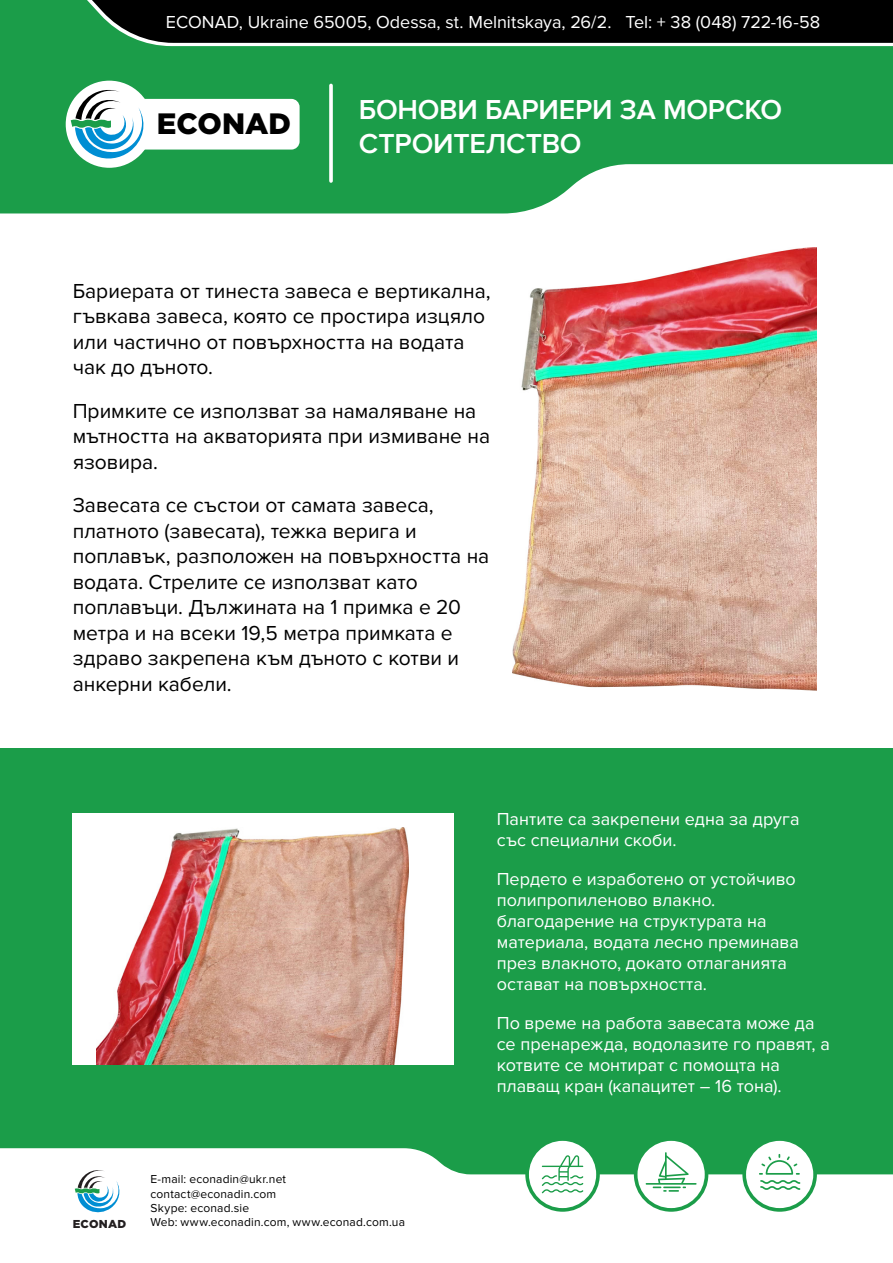
<style>
.page{position:relative;width:893px;height:1263px;background:#fff}
.page>*{position:absolute;margin:0;border:0;box-sizing:border-box;transform-origin:0 0}
.t1{font:900 29.4px "Gotham Pro";color:#000}
.t2{font:600 28.5px/34px "Proxima Nova";letter-spacing:-.01em;color:#fff}
.t3{font:21px/25.5px "Proxima Nova";color:#000}
.t4{font:18px/21px "Proxima Nova";color:#fff}
.t5{font:12px/14.4px "Proxima Nova";letter-spacing:.015em;color:#000}
.t6{font:900 11.55px "Gotham Pro";letter-spacing:.025em;color:#231f20}
</style>
<div class="page">
<div style="left:0;top:748px;width:893px;height:453px;background:#1b9d49"></div>
<svg style="left:0;top:0;width:893px;height:213px;background:#2e894e"></svg>
<svg style="left:0;top:1148px;width:893px;height:53px;fill:#fff"></svg>
<svg style="left:525px;top:1140px;width:75px;height:72px"></svg>
<svg style="left:634px;top:1140px;width:74px;height:72px"></svg>
<svg style="left:742px;top:1140px;width:75px;height:72px"></svg>
<svg style="left:329px;top:85px;width:4px;height:96px"></svg>
<div style="left:73px;top:813px;width:381px;height:251px;background:#fff"></div>
<svg style="left:75px;top:1167px;width:48px;height:46px"></svg>
<img style="left:512px;top:248px;width:304px;height:442px">
<div style="left:66px;top:81px;width:87px;height:87px;background:#fff;border-radius:50%"></div>
<svg style="left:71px;top:85px;width:229px;height:76px"></svg>
<img style="left:96px;top:827px;width:312px;height:237px">
<p class="t4" style="left:166px;top:11px;width:656px">ECONAD, Ukraine 65005, Odessa, st. Melnitskaya, 26/2. Tel: + 38 (048) 722-16-58</p>
<h1 class="t1" style="left:157px;top:107px;width:136px">ECONAD</h1>
<h2 class="t2" style="left:359px;top:93px;width:425px">БОНОВИ БАРИЕРИ ЗА МОРСКО<br>СТРОИТЕЛСТВО</h2>
<p class="t3" style="left:73px;top:278px;width:419px">Бариерата от тинеста завеса е вертикална, гъвкава завеса, която се простира изцяло или частично от повърхността на водата чак до дъното.</p>
<p class="t3" style="left:73px;top:398px;width:419px">Примките се използват за намаляване на мътността на акваторията при измиване на язовира.</p>
<p class="t3" style="left:73px;top:493px;width:418px">Завесата се състои от самата завеса, платното (завесата), тежка верига и поплавък, разположен на повърхността на водата. Стрелите се използват като поплавъци. Дължината на 1 примка е 20 метра и на всеки 19,5 метра примката е здраво закрепена към дъното с котви и анкерни кабели.</p>
<p class="t5" style="left:150px;top:1172px;width:137px">E-mail: econadin@ukr.net contact@econadin.com<br>Skype: econad.sie</p>
<p class="t6" style="left:73px;top:1217px;width:55px">ECONAD</p>
<p class="t5" style="left:150px;top:1215px;width:256px">Web: www.econadin.com, www.econad.com.ua</p>
<p class="t4" style="left:497px;top:808px;width:304px">Пантите са закрепени една за друга със специални скоби.</p>
<p class="t4" style="left:497px;top:868px;width:304px">Пердето е изработено от устойчиво полипропиленово влакно. благодарение на структурата на материала, водата лесно преминава през влакното, докато отлаганията остават на повърхността.</p>
<p class="t4" style="left:497px;top:1012px;width:335px">По време на работа завесата може да се пренарежда, водолазите го правят, а котвите се монтират с помощта на плаващ кран (капацитет – 16 тона).</p>
</div>
